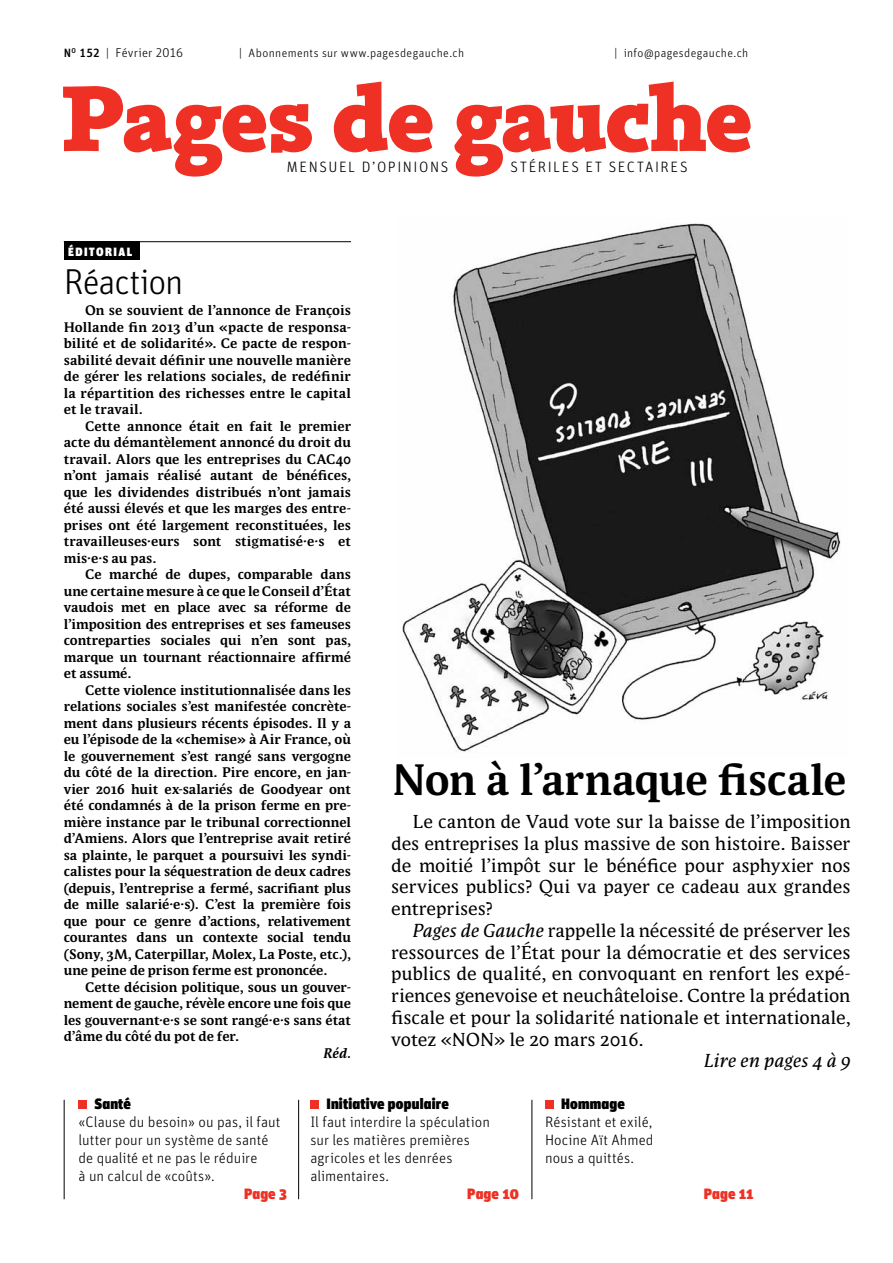
<style>
.page{position:relative;width:893px;height:1263px;background:#fff}
.page>*{position:absolute;margin:0;border:0;box-sizing:border-box;transform-origin:0 0}
.t1{font:700 102px "Silica";letter-spacing:-.015em;color:#ee3124}
.t2{font:700 40.5px "Parable";letter-spacing:-.015em;color:#000}
.t3{font:300 36px "Unit";letter-spacing:-.03em;color:#000}
.t4{font:17.25px/21.8px "Parable";letter-spacing:-.005em;color:#000;text-align:justify}
.t5{font:italic 17.25px "Parable";letter-spacing:-.01em;color:#000}
.t6{font:300 15px/18px "Unit";color:#000}
.t7{font:15px "Unit Light Alternate";letter-spacing:.105em;color:#000}
.t8{font:15px "Unit Ultra Alternate";letter-spacing:.01em;color:#000}
.t9{font:15px "Unit Ultra Alternate";letter-spacing:.01em;color:#ee3124}
.t10{font:700 12.75px/16.5px "Parable";color:#000;text-align:justify}
.t11{font:12.75px "Unit Light LF";letter-spacing:.005em;color:#000}
.t12{font:italic 700 12.75px "Parable";color:#000}
.t13{font:300 12px "Unit";letter-spacing:.035em;color:#000}
.t14{font:12px "Unit Ultra Alternate";letter-spacing:.115em;color:#fff}
.s1{font-family:"Unit Medium LF";font-size:12px}
.s2{font-size:12px}
.s3{font-family:"Unit Light LF";font-weight:400}
.s4{font-style:italic}
</style>
<div class="page">
<div style="left:64px;top:242px;width:75px;height:18px;background:#000"></div>
<hr style="left:64px;top:241px;width:287px;height:1px;background:#000">
<div style="left:78px;top:1101px;width:9px;height:8px;background:#ee3124"></div>
<div style="left:310px;top:1101px;width:9px;height:8px;background:#ee3124"></div>
<div style="left:545px;top:1101px;width:9px;height:8px;background:#ee3124"></div>
<hr style="left:531px;top:1100px;width:1px;height:99px;background:#000">
<hr style="left:298px;top:1100px;width:1px;height:99px;background:#000">
<hr style="left:64px;top:1100px;width:1px;height:99px;background:#000">
<img style="left:402px;top:223px;width:439px;height:529px">
<p class="t11" style="left:64px;top:45px;width:121px"><span class="s1">N</span><sup>O</sup> <span class="s1">152</span> <span class="s2">|</span> Février 2016</p>
<p class="t13" style="left:239px;top:46px;width:226px"><span class="s3">| Abonnements sur</span> www.pagesdegauche.ch</p>
<p class="t13" style="left:614px;top:46px;width:135px"><span class="s3">|</span> info@pagesdegauche.ch</p>
<h1 class="t1" style="left:62px;top:57px;width:693px">Pages de gauche</h1>
<p class="t7" style="left:510px;top:157px;width:179px">STÉRILES ET SECTAIRES</p>
<p class="t7" style="left:287px;top:157px;width:163px">MENSUEL D’OPINIONS</p>
<p class="t14" style="left:68px;top:244px;width:66px">ÉDITORIAL</p>
<h3 class="t3" style="left:64px;top:259px;width:121px">Réaction</h3>
<p class="t10" style="left:64px;top:302px;width:289px;text-indent:21px">On se souvient de l’annonce de François Hollande fin 2013 d’un «pacte de responsa&shy;bilité et de solidarité». Ce pacte de respon&shy;sabilité devait définir une nouvelle manière de gérer les relations sociales, de redéfinir la répartition des richesses entre le capital et le travail.</p>
<p class="t10" style="left:64px;top:418px;width:289px;text-indent:21px">Cette annonce était en fait le premier acte du démantèlement annoncé du droit du travail. Alors que les entreprises du CAC40 n’ont jamais réalisé autant de bénéfices, que les dividendes distribués n’ont jamais été aussi élevés et que les marges des entre&shy;prises ont été largement reconstituées, les travailleuses·eurs sont stigmatisé·e·s et mis·e·s au pas.</p>
<p class="t10" style="left:64px;top:566px;width:289px;text-indent:21px">Ce marché de dupes, comparable dans une certaine mesure à ce que le Conseil d’État vaudois met en place avec sa réforme de l’imposition des entreprises et ses fameuses contreparties sociales qui n’en sont pas, marque un tournant réactionnaire affirmé et assumé.</p>
<p class="t10" style="left:64px;top:681px;width:289px;text-indent:21px">Cette violence institutionnalisée dans les relations sociales s’est manifestée concrète&shy;ment dans plusieurs récents épisodes. Il y a eu l’épisode de la «chemise» à Air France, où le gouvernement s’est rangé sans vergogne du côté de la direction. Pire encore, en jan&shy;vier 2016 huit ex-salariés de Goodyear ont été condamnés à de la prison ferme en pre&shy;mière instance par le tribunal correctionnel d’Amiens. Alors que l’entreprise avait retiré sa plainte, le parquet a poursuivi les syndi&shy;calistes pour la séquestration de deux cadres (depuis, l’entreprise a fermé, sacrifiant plus de mille salarié·e·s). C’est la première fois que pour ce genre d’actions, relativement courantes dans un contexte social tendu (Sony, 3M, Caterpillar, Molex, La Poste, etc.), une peine de prison ferme est prononcée.</p>
<p class="t10" style="left:64px;top:978px;width:289px;text-indent:21px">Cette décision politique, sous un gouver&shy;nement de gauche, révèle encore une fois que les gouvernant·e·s se sont rangé·e·s sans état d’âme du côté du pot de fer.</p>
<p class="t12" style="left:323px;top:1044px;width:29px">Réd.</p>
<h2 class="t2" style="left:392px;top:753px;width:456px">Non à l’arnaque fiscale</h2>
<h3 class="t4" style="left:391px;top:810px;width:461px;text-indent:21px">Le canton de Vaud vote sur la baisse de l’imposition des entreprises la plus massive de son histoire. Baisser de moitié l’impôt sur le bénéfice pour asphyxier nos services publics? Qui va payer ce cadeau aux grandes entreprises?</h3>
<p class="t4" style="left:391px;top:919px;width:461px;text-indent:21px"><span class="s4">Pages de Gauche</span> rappelle la nécessité de préserver les ressources de l’État pour la démocratie et des services publics de qualité, en convoquant en renfort les expé&shy;riences genevoise et neuchâteloise. Contre la prédation fiscale et pour la solidarité nationale et internationale, votez «NON» le 20 mars 2016.</p>
<h3 class="t5" style="left:704px;top:1049px;width:148px">Lire en pages 4 à 9</h3>
<p class="t8" style="left:94px;top:1095px;width:38px">Santé</p>
<p class="t6" style="left:78px;top:1113px;width:203px">«Clause du besoin» ou pas, il faut lutter pour un système de santé de qualité et ne pas le réduire<br>à un calcul de «coûts».</p>
<p class="t9" style="left:244px;top:1185px;width:44px">Page 3</p>
<p class="t8" style="left:326px;top:1095px;width:124px">Initiative populaire</p>
<p class="t6" style="left:310px;top:1113px;width:181px">Il faut interdire la spéculation sur les matières premières agricoles et les denrées alimentaires.</p>
<p class="t9" style="left:467px;top:1185px;width:53px">Page 10</p>
<p class="t8" style="left:561px;top:1095px;width:65px">Hommage</p>
<p class="t6" style="left:545px;top:1113px;width:110px;text-align:justify">Résistant et exilé, Hocine Aït Ahmed nous a quittés.</p>
<p class="t9" style="left:704px;top:1185px;width:51px">Page 11</p>
</div>
